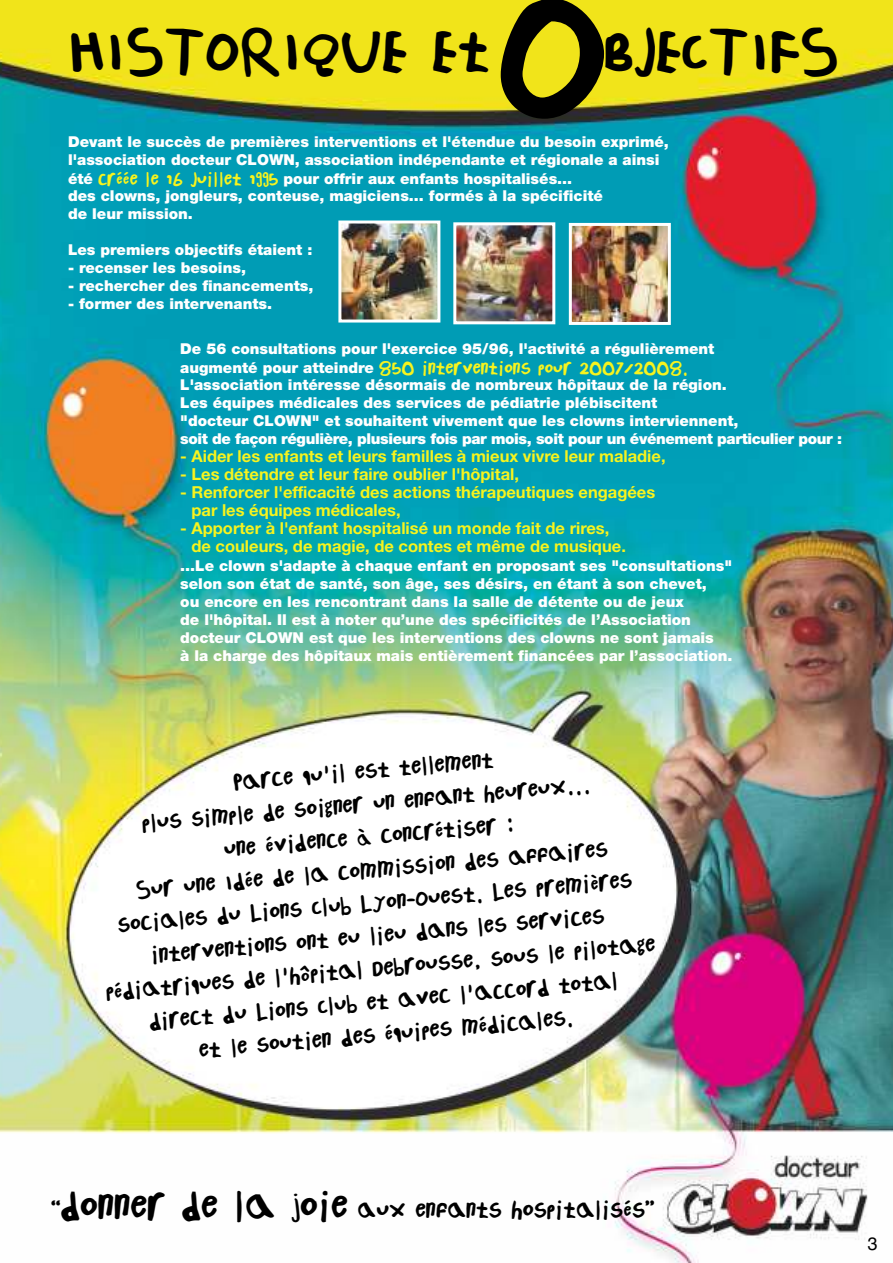
<style>
.page{position:relative;width:893px;height:1263px;background:#fff}
.page>*{position:absolute;margin:0;border:0;box-sizing:border-box;transform-origin:0 0}
.t1{font:161.4px "Childs Play";color:#000}
.t2{font:49.35px "Childs Play";color:#000}
.t3{font:19.5px "Childs Play";color:#000}
.t4{font:18.75px/33px "Childs Play";color:#000;text-align:center}
.t5{font:18px "Helvetica";color:#000}
.t6{font:700 16.5px/18px "Helvetica Neue";color:#f7f41e}
.t7{font:900 15px/18px "Helvetica Neue";color:#fff}
.t8{font:15px "Childs Play";color:#f7f41e}
.s1{font-family:"Childs Play";font-weight:400;color:#f7f41e}
.s2{font-family:"Helvetica Neue";font-weight:900;color:#fff}
.s3{font-size:31.5px}
</style>
<div class="page">
<img style="left:0;top:0;width:893px;height:1263px">
<img style="left:457px;top:226px;width:94px;height:94px">
<div style="left:453px;top:222px;width:102px;height:102px;border:3px solid #fff"></div>
<img style="left:573px;top:227px;width:94px;height:94px">
<div style="left:569px;top:223px;width:102px;height:102px;border:3px solid #fff"></div>
<img style="left:342px;top:225px;width:94px;height:94px">
<div style="left:338px;top:221px;width:102px;height:102px;border:3px solid #fff"></div>
<h1 class="t1" style="left:496px;top:-31px;width:115px">O</h1>
<h2 class="t2" style="left:70px;top:25px;width:421px">HISTORIQUE Et</h2>
<h2 class="t2" style="left:604px;top:25px;width:236px">BJECTIFS</h2>
<p class="t7" style="left:68px;top:134px;width:602px;line-height:18.6px">Devant le succès de premières interventions et l'étendue du besoin exprimé, l'association docteur CLOWN, association indépendante et régionale a ainsi été <span class="s1">créée le 16 Juillet 1995</span> pour offrir aux enfants hospitalisés...</p>
<p class="t7" style="left:68px;top:188px;width:536px">des clowns, jongleurs, conteuse, magiciens... formés à la spécificité de leur mission.</p>
<p class="t7" style="left:68px;top:242px;width:246px">Les premiers objectifs étaient :</p>
<p class="t7" style="left:68px;top:260px;width:179px">- recenser les besoins,</p>
<p class="t7" style="left:68px;top:278px;width:247px">- rechercher des financements,</p>
<p class="t7" style="left:68px;top:296px;width:206px">- former des intervenants.</p>
<p class="t7" style="left:180px;top:341px;width:536px">De 56 consultations pour l'exercice 95/96, l'activité a régulièrement</p>
<p class="t8" style="left:180px;top:360px;width:510px"><span class="s2">augmenté pour atteindre</span> 850 interventions pour 2007/2008.</p>
<p class="t7" style="left:180px;top:377px;width:663px">L'association intéresse désormais de nombreux hôpitaux de la région.<br>Les équipes médicales des services de pédiatrie plébiscitent<br>"docteur CLOWN" et souhaitent vivement que les clowns interviennent,<br>soit de façon régulière, plusieurs fois par mois, soit pour un événement particulier pour :</p>
<p class="t6" style="left:180px;top:449px;width:487px">- Aider les enfants et leurs familles à mieux vivre leur maladie,</p>
<p class="t6" style="left:180px;top:467px;width:340px">- Les détendre et leur faire oublier l'hôpital,</p>
<p class="t6" style="left:191px;top:485px;width:465px;text-indent:-11px">- Renforcer l'efficacité des actions thérapeutiques engagées par les équipes médicales,</p>
<p class="t6" style="left:191px;top:521px;width:436px;text-indent:-11px">- Apporter à l'enfant hospitalisé un monde fait de rires, de couleurs, de magie, de contes et même de musique.</p>
<p class="t7" style="left:180px;top:558px;width:554px">...Le clown s'adapte à chaque enfant en proposant ses "consultations" selon son état de santé, son âge, ses désirs, en étant à son chevet,<br>ou encore en les rencontrant dans la salle de détente ou de jeux<br>de l'hôpital. Il est à noter qu’une des spécificités de l’Association docteur CLOWN est que les interventions des clowns ne sont jamais<br>à la charge des hôpitaux mais entièrement financées par l’association.</p>
<p class="t4" style="left:87px;top:779px;width:553px;rotate:-5deg">Parce qu'il est tellement<br>plus simple de soigner un enfant heureux...<br>une évidence à concrétiser :<br>Sur une Idée de la commission des affaires sociales du Lions Club Lyon-Ouest. Les premières interventions ont eu lieu dans les services pédiatriques de l'hôpital Debrousse, sous le pilotage direct du Lions Club et avec l'accord total<br>et le soutien des équipes médicales.</p>
<h3 class="t3" style="left:51px;top:1199px;width:605px">“<span class="s3">donner de la joie</span> aux enfants hospitalisés”</h3>
<p class="t5" style="left:867px;top:1237px;width:12px">3</p>
</div>
